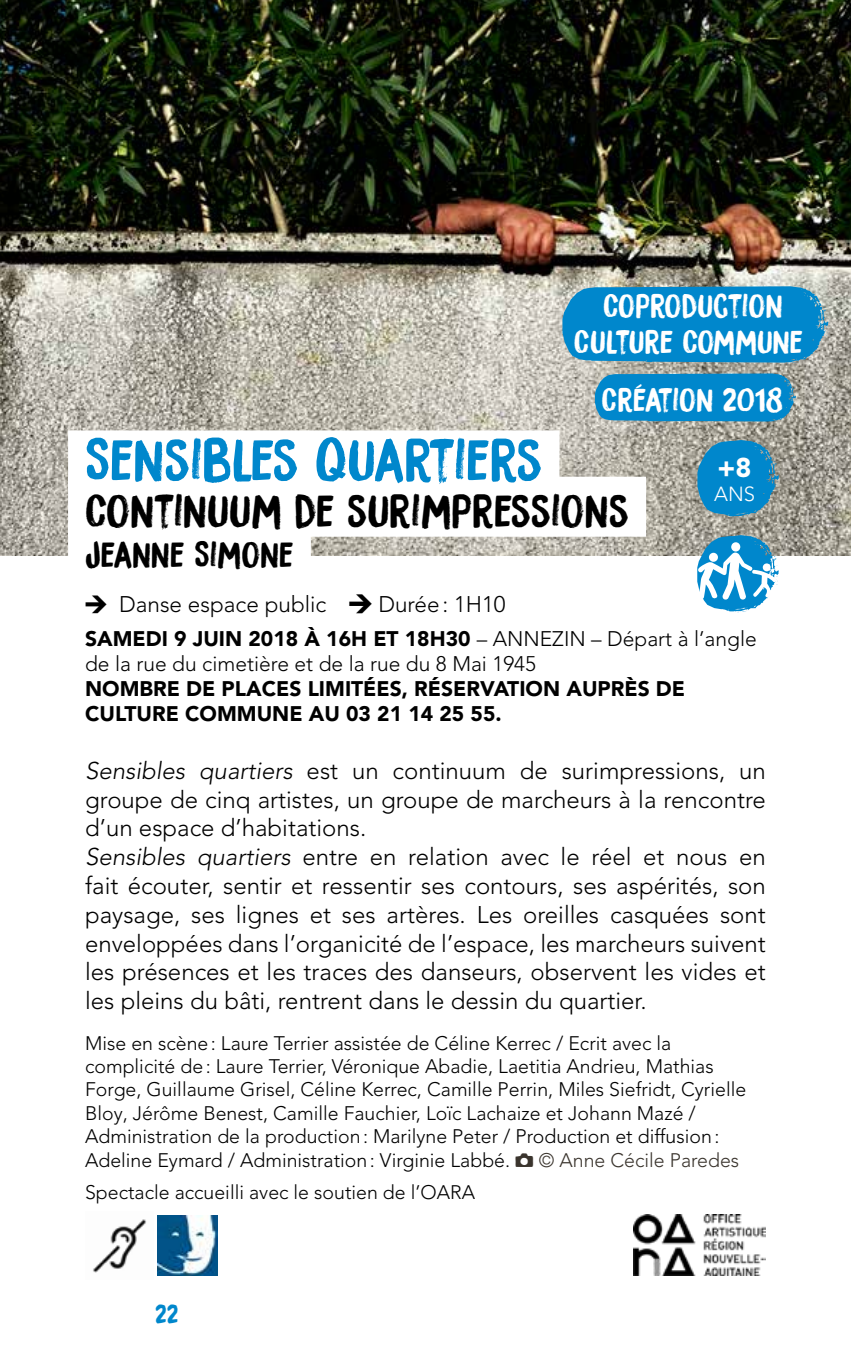
<style>
.page{position:relative;width:851px;height:1361px;background:#fff}
.page>*{position:absolute;margin:0;border:0;box-sizing:border-box;transform-origin:0 0}
.t1{font:54px "Bocadillo";color:#0087cc}
.t2{font:42px "Bocadillo";color:#000}
.t3{font:33px "Bocadillo";color:#000}
.t4{font:30px/36px "Bocadillo";color:#fff;text-align:center}
.t5{font:900 27px "Avenir LT Pro";color:#fff}
.t6{font:300 24px/28.8px "Avenir LT Pro";color:#000}
.t7{font:300 22.5px "Avenir LT Pro";color:#000}
.t8{font:300 21px/25.2px "Avenir LT Pro";color:#000}
.t9{font:900 21px/25.2px "Avenir LT Pro";color:#000}
.t10{font:300 20.4px "Avenir LT Pro";color:#fff}
.t11{font:300 19.5px/23.4px "Avenir LT Pro";color:#000}
.t12{font:300 19.5px "Avenir LT Pro";color:#3a342d}
.s1{font-family:"Mini Pics International";font-weight:400;font-size:21px}
.s2{font-family:"Mini Pics International";font-weight:400}
.s3{font-weight:900}
.s4{font-style:italic}
</style>
<div class="page">
<img style="left:0;top:0;width:850px;height:555px">
<div style="left:68px;top:430px;width:491px;height:60px;background:#fff"></div>
<div style="left:68px;top:477px;width:578px;height:60px;background:#fff"></div>
<div style="left:68px;top:522px;width:243px;height:54px;background:#fff"></div>
<img style="left:93px;top:1219px;width:53px;height:54px">
<img style="left:157px;top:1215px;width:60px;height:59px">
<svg style="left:697px;top:440px;width:82px;height:77px"></svg>
<img style="left:633px;top:1214px;width:132px;height:62px">
<svg style="left:562px;top:286px;width:266px;height:78px"></svg>
<svg style="left:595px;top:373px;width:201px;height:49px"></svg>
<svg style="left:696px;top:535px;width:82px;height:77px"></svg>
<div style="left:708px;top:553px;width:9px;height:9px;background:#fff;border-radius:50%"></div>
<svg style="left:157px;top:1274px;width:61px;height:2px"></svg>
<p class="t4" style="left:574px;top:288px;width:230px">COPRODUCTION<br>CULTURE COMMUNE</p>
<p class="t4" style="left:601px;top:382px;width:183px">CRÉATION 2018</p>
<h1 class="t1" style="left:85px;top:424px;width:459px">SENSIBLES QUARTIERS</h1>
<h2 class="t2" style="left:85px;top:483px;width:545px">CONTINUUM DE SURIMPRESSIONS</h2>
<h3 class="t3" style="left:85px;top:532px;width:210px">JEANNE SIMONE</h3>
<p class="t7" style="left:85px;top:591px;width:422px"><span class="s1">E</span> Danse espace public <span class="s2">E</span> Durée: 1H10</p>
<p class="t8" style="left:85px;top:626px;width:673px"><span class="s3">SAMEDI 9 JUIN 2018 À 16H ET 18H30</span> – ANNEZIN – Départ à l’angle de la rue du cimetière et de la rue du 8 Mai 1945</p>
<p class="t9" style="left:85px;top:676px;width:601px">NOMBRE DE PLACES LIMITÉES, RÉSERVATION AUPRÈS DE<br>CULTURE COMMUNE AU 03 21 14 25 55.</p>
<p class="t6" style="left:85px;top:756px;width:682px"><span class="s4">Sensibles quartiers</span> est un continuum de surimpressions, un groupe de cinq artistes, un groupe de marcheurs à la rencontre d’un espace d’habitations.<br><span class="s4">Sensibles quartiers</span> entre en relation avec le réel et nous en fait écouter, sentir et ressentir ses contours, ses aspérités, son paysage, ses lignes et ses artères. Les oreilles casquées sont enveloppées dans l’organicité de l’espace, les marcheurs suivent les présences et les traces des danseurs, observent les vides et les pleins du bâti, rentrent dans le dessin du quartier.</p>
<p class="t11" style="left:85px;top:1031px;width:662px">Mise en scène: Laure Terrier assistée de Céline Kerrec / Ecrit avec la complicité de: Laure Terrier, Véronique Abadie, Laetitia Andrieu, Mathias Forge, Guillaume Grisel, Céline Kerrec, Camille Perrin, Miles Siefridt, Cyrielle Bloy, Jérôme Benest, Camille Fauchier, Loïc Lachaize et Johann Mazé / Administration de la production: Marilyne Peter / Production et diffusion:<br>Adeline Eymard / Administration: Virginie Labbé.</p>
<p class="t5" style="left:717px;top:451px;width:35px">+8</p>
<p class="t10" style="left:714px;top:481px;width:42px">ANS</p>
<p class="t12" style="left:539px;top:1148px;width:202px">© Anne Cécile Paredes</p>
<p class="t11" style="left:85px;top:1180px;width:391px">Spectacle accueilli avec le soutien de l’OARA</p>
</div>
